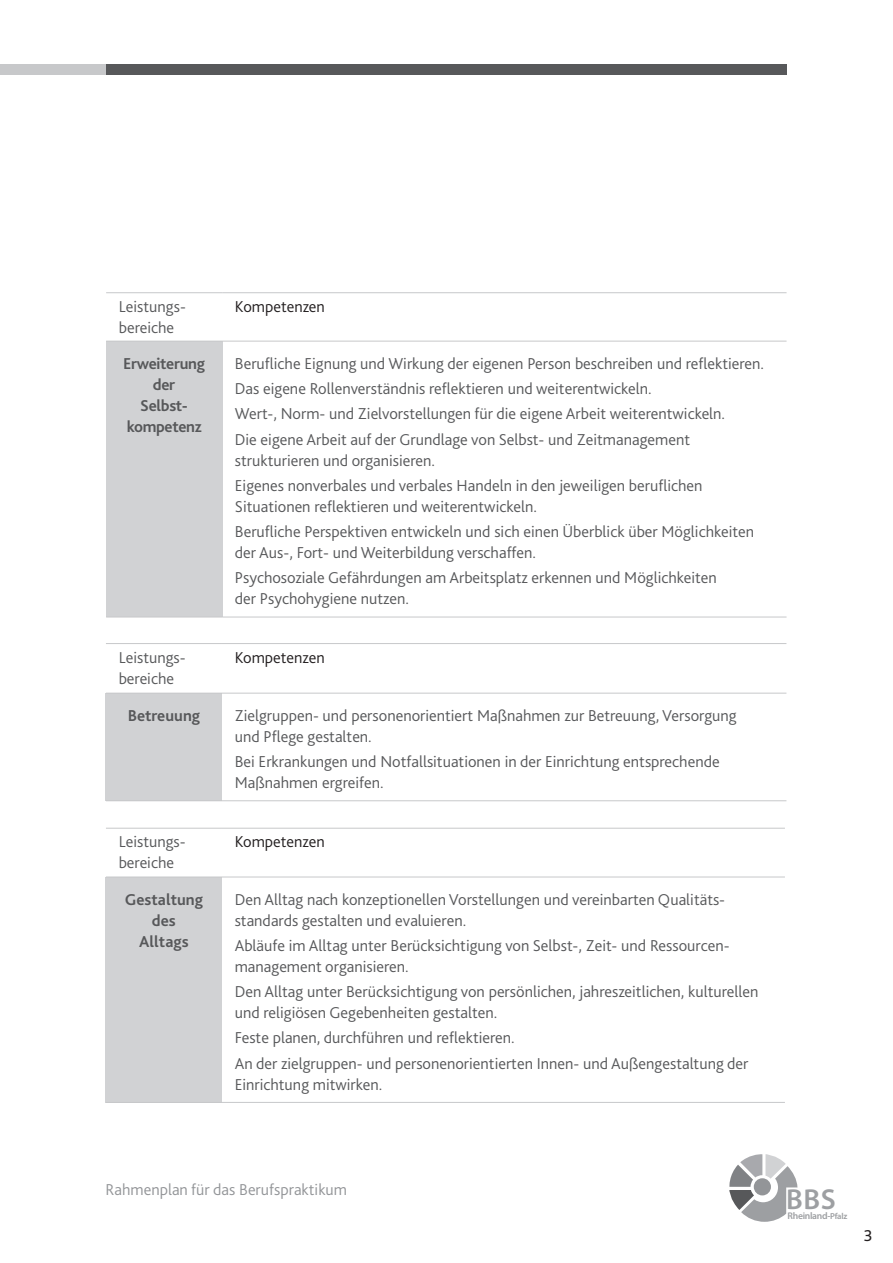
<style>
.page{position:relative;width:893px;height:1263px;background:#fff}
.page>*{position:absolute;margin:0;border:0;box-sizing:border-box;transform-origin:0 0}
.t1{font:600 28.95px "Myriad Pro";color:#9d9fa2}
.t2{font:300 16.5px/21px "Bliss 2";color:#57585a}
.t3{font:300 16.5px "Bliss 2";color:#231f20}
.t4{font:300 16.5px "Bliss 2";color:#939598}
.t5{font:700 16.5px/21px "Bliss 2";letter-spacing:-.02em;color:#57585a;text-align:center}
.t6{font:700 16.5px/21px "Bliss 2";color:#57585a;text-align:center}
.t7{font:16.5px "Bliss 2";color:#231f20}
.t8{font:600 9.6px "Myriad Pro";letter-spacing:-.03em;color:#9d9fa2}
.s1{font-size:8.7px}
</style>
<div class="page">
<div style="left:0;top:64px;width:273px;height:10px;background:#c7c8ca"></div>
<div style="left:107px;top:64px;width:680px;height:10px;background:#57585a"></div>
<svg style="left:729px;top:1154px;width:68px;height:68px"></svg>
<div style="left:754px;top:1178px;width:17px;height:17px;background:#939598;border-radius:50%"></div>
<div style="left:106px;top:341px;width:116px;height:276px;background:#d1d2d4"></div>
<hr style="left:106px;top:292px;width:116px;height:1px;background:#c7c8ca">
<hr style="left:222px;top:292px;width:564px;height:1px;background:#c7c8ca">
<hr style="left:106px;top:341px;width:116px;height:1px;background:#c7c8ca">
<hr style="left:222px;top:341px;width:564px;height:1px;background:#c7c8ca">
<hr style="left:106px;top:617px;width:116px;height:1px;background:#c7c8ca">
<hr style="left:222px;top:617px;width:564px;height:1px;background:#c7c8ca">
<div style="left:106px;top:693px;width:116px;height:108px;background:#d1d2d4"></div>
<hr style="left:106px;top:643px;width:116px;height:1px;background:#c7c8ca">
<hr style="left:222px;top:643px;width:564px;height:1px;background:#c7c8ca">
<hr style="left:106px;top:693px;width:116px;height:1px;background:#c7c8ca">
<hr style="left:222px;top:693px;width:564px;height:1px;background:#c7c8ca">
<hr style="left:106px;top:800px;width:116px;height:1px;background:#c7c8ca">
<hr style="left:222px;top:800px;width:564px;height:1px;background:#c7c8ca">
<div style="left:106px;top:877px;width:116px;height:225px;background:#d1d2d4"></div>
<hr style="left:106px;top:1102px;width:116px;height:1px;background:#c7c8ca">
<hr style="left:222px;top:1102px;width:563px;height:1px;background:#c7c8ca">
<hr style="left:106px;top:828px;width:116px;height:1px;background:#c7c8ca">
<hr style="left:222px;top:828px;width:563px;height:1px;background:#c7c8ca">
<hr style="left:106px;top:877px;width:116px;height:1px;background:#c7c8ca">
<hr style="left:222px;top:877px;width:563px;height:1px;background:#c7c8ca">
<p class="t2" style="left:119px;top:295px;width:69px">Leistungs&shy;bereiche</p>
<p class="t3" style="left:235px;top:296px;width:92px">Kompetenzen</p>
<p class="t5" style="left:123px;top:352px;width:83px">Erweiterung der<br>Selbst&shy;kompetenz</p>
<p class="t2" style="left:235px;top:350px;width:531px;line-height:25.2px">Berufliche Eignung und Wirkung der eigenen Person beschreiben und reflektieren.<br>Das eigene Rollenverständnis reflektieren und weiterentwickeln.<br>Wert-, Norm- und Zielvorstellungen für die eigene Arbeit weiterentwickeln.<br>Die eigene Arbeit auf der Grundlage von Selbst- und Zeitmanagement</p>
<p class="t2" style="left:235px;top:447px;width:469px;line-height:25.2px">strukturieren und organisieren.<br>Eigenes nonverbales und verbales Handeln in den jeweiligen beruflichen</p>
<p class="t2" style="left:235px;top:493px;width:521px;line-height:25.2px">Situationen reflektieren und weiterentwickeln.<br>Berufliche Perspektiven entwickeln und sich einen Überblick über Möglichkeiten</p>
<p class="t2" style="left:235px;top:539px;width:483px;line-height:25.2px">der Aus-, Fort- und Weiterbildung verschaffen.<br>Psychosoziale Gefährdungen am Arbeitsplatz erkennen und Möglichkeiten</p>
<p class="t2" style="left:235px;top:588px;width:176px">der Psychohygiene nutzen.</p>
<p class="t2" style="left:119px;top:646px;width:69px">Leistungs&shy;bereiche</p>
<p class="t3" style="left:235px;top:647px;width:92px">Kompetenzen</p>
<p class="t6" style="left:128px;top:704px;width:74px">Betreuung</p>
<p class="t2" style="left:235px;top:704px;width:503px">Zielgruppen- und personenorientiert Maßnahmen zur Betreuung, Versorgung und Pflege gestalten.</p>
<p class="t2" style="left:235px;top:751px;width:486px">Bei Erkrankungen und Notfallsituationen in der Einrichtung entsprechende<br>Maßnahmen ergreifen.</p>
<p class="t2" style="left:119px;top:831px;width:69px">Leistungs&shy;bereiche</p>
<p class="t3" style="left:235px;top:831px;width:92px">Kompetenzen</p>
<p class="t6" style="left:125px;top:888px;width:80px">Gestaltung des<br>Alltags</p>
<p class="t2" style="left:235px;top:888px;width:492px">Den Alltag nach konzeptionellen Vorstellungen und vereinbarten Qualitäts&shy;standards gestalten und evaluieren.</p>
<p class="t2" style="left:235px;top:934px;width:496px">Abläufe im Alltag unter Berücksichtigung von Selbst-, Zeit- und Ressourcen&shy;management organisieren.</p>
<p class="t2" style="left:235px;top:981px;width:525px">Den Alltag unter Berücksichtigung von persönlichen, jahreszeitlichen, kulturellen und religiösen Gegebenheiten gestalten.</p>
<p class="t2" style="left:235px;top:1025px;width:515px;line-height:25.2px">Feste planen, durchführen und reflektieren.<br>An der zielgruppen- und personenorientierten Innen- und Außengestaltung der</p>
<p class="t2" style="left:235px;top:1073px;width:149px">Einrichtung mitwirken.</p>
<p class="t4" style="left:106px;top:1179px;width:243px">Rahmenplan für das Berufspraktikum</p>
<h1 class="t1" style="left:786px;top:1181px;width:51px">BBS</h1>
<p class="t8" style="left:787px;top:1209px;width:61px">Rheinland-<span class="s1">Pfalz</span></p>
<p class="t7" style="left:864px;top:1226px;width:10px">3</p>
</div>
